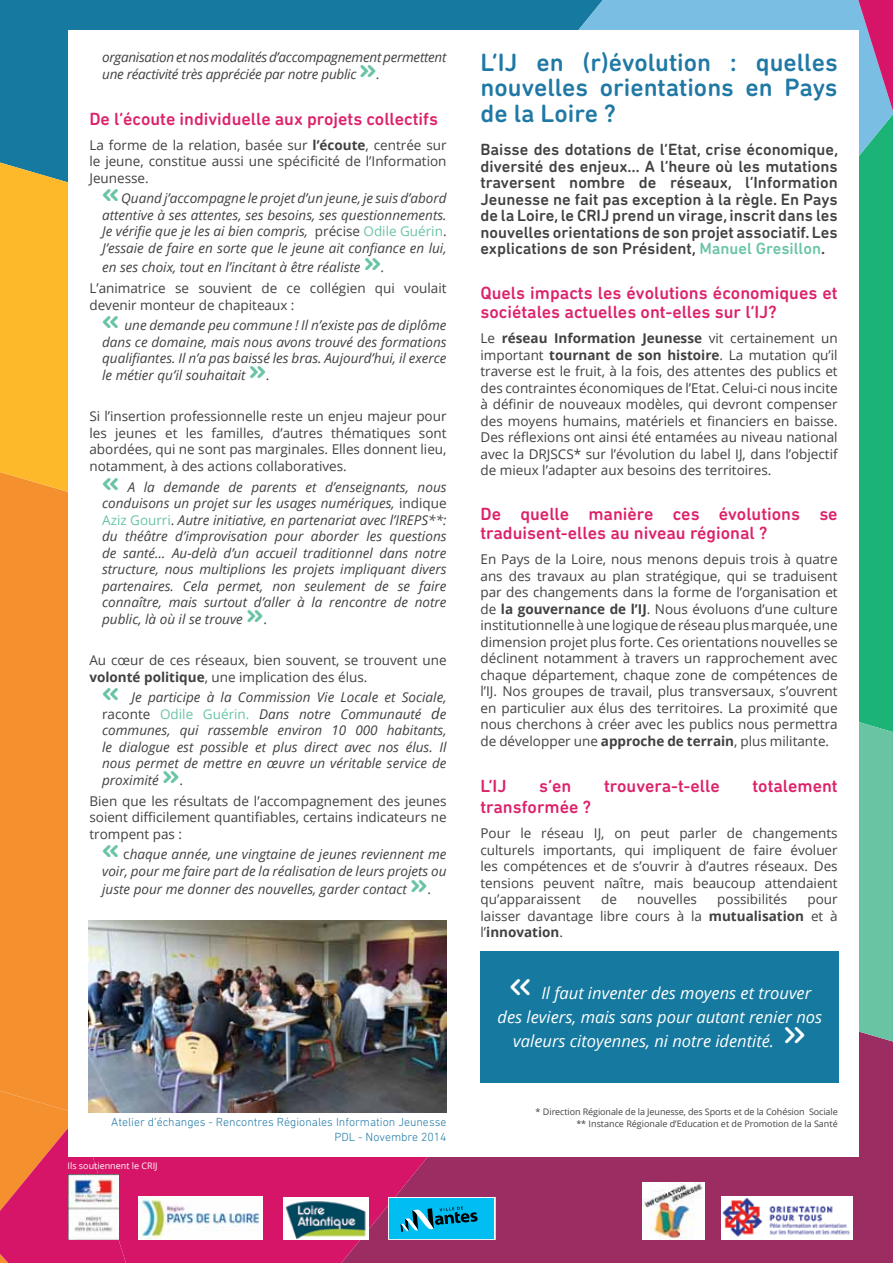
<style>
.page{position:relative;width:893px;height:1263px;background:#fff}
.page>*{position:absolute;margin:0;border:0;box-sizing:border-box;transform-origin:0 0}
.t1{font:45px "DIN Next Rounded LT Pro";color:#fff}
.t2{font:700 30px "DIN Next Rounded LT Pro";color:#69c4a5}
.t3{font:500 25.5px/25.5px "DIN Next Rounded LT Pro";color:#2079a5;text-align:justify}
.t4{font:500 18px/19.5px "DIN Next Rounded LT Pro";color:#dc226b}
.t5{font:500 16.5px/16.5px "DIN Next Rounded LT Pro";color:#414042;text-align:justify}
.t6{font:italic 16.5px "Open Sans";color:#fff}
.t7{font:13.5px/16.5px "Open Sans";color:#414042;text-align:justify}
.t8{font:italic 13.5px/16.5px "Open Sans";color:#414042;text-align:justify}
.t9{font:italic 13.5px/16.5px "Open Sans";letter-spacing:-.02em;color:#414042}
.t10{font:300 12px/14.4px "DIN Next Rounded LT Pro";color:#2079a5;text-align:right}
.t11{font:9px/11.1px "Open Sans";letter-spacing:-.01em;color:#414042;text-align:right}
.t12{font:9px "Open Sans";color:#fff}
.s1{font-weight:700}
.s2{font-style:normal}
.s3{font-style:normal;color:#69c4a5}
.s4{font-size:15px}
.s5{color:#69c4a5}
</style>
<div class="page">
<div style="left:0;top:0;width:380px;height:163px;background:#167aa0"></div>
<div style="left:0;top:614px;width:68px;height:477px;background:#f4902e"></div>
<div style="left:593px;top:1042px;width:300px;height:221px;background:#9c2d63"></div>
<svg style="left:0;top:163px;width:68px;height:451px;background:#f5ab2d"></svg>
<svg style="left:859px;top:614px;width:34px;height:428px;background:#55bd96"></svg>
<svg style="left:380px;top:0;width:513px;height:614px;background:#38ab9e"></svg>
<svg style="left:858px;top:0;width:35px;height:111px;background:#a968a5"></svg>
<svg style="left:126px;top:1157px;width:467px;height:106px;background:#bb2468"></svg>
<svg style="left:0;top:1091px;width:126px;height:172px;background:#e14453"></svg>
<div style="left:68px;top:31px;width:791px;height:1126px;background:#fff"></div>
<div style="left:480px;top:952px;width:359px;height:130px;background:#16799f"></div>
<img style="left:643px;top:1183px;width:61px;height:56px">
<img style="left:721px;top:1197px;width:131px;height:42px">
<img style="left:89px;top:921px;width:357px;height:191px">
<img style="left:284px;top:1197px;width:84px;height:42px">
<img style="left:68px;top:1174px;width:51px;height:65px">
<img style="left:138px;top:1197px;width:125px;height:42px">
<svg style="left:388px;top:1197px;width:107px;height:42px;background:#15afdb"></svg>
<p class="t9" style="left:102px;top:49px;width:346px">organisation et nos modalités d’accompagnement permettent une réactivité très appréciée par notre public</p>
<h2 class="t2" style="left:359px;top:51px;width:18px">»</h2>
<p class="t7" style="left:376px;top:65px;width:5px">.</p>
<h3 class="t4" style="left:89px;top:109px;width:350px">De l’écoute individuelle aux projets collectifs</h3>
<p class="t7" style="left:89px;top:136px;width:359px">La forme de la relation, basée sur <span class="s1">l’écoute</span>, centrée sur le jeune, constitue aussi une spécificité de l’Information Jeunesse.</p>
<h2 class="t2" style="left:102px;top:176px;width:18px">«</h2>
<p class="t8" style="left:102px;top:190px;width:346px;text-indent:19px">Quand j’accompagne le projet d’un jeune, je suis d’abord attentive à ses attentes, ses besoins, ses questionnements.<br>Je vérifie que je les ai bien compris, <span class="s2">précise</span> <span class="s3">Odile Guérin</span><span class="s2">.<br></span>J’essaie de faire en sorte que le jeune ait confiance en lui,</p>
<p class="t8" style="left:102px;top:259px;width:260px">en ses choix, tout en l’incitant à être réaliste</p>
<h2 class="t2" style="left:364px;top:245px;width:18px">»</h2>
<p class="t8" style="left:381px;top:259px;width:5px">.</p>
<p class="t7" style="left:89px;top:280px;width:359px">L’animatrice se souvient de ce collégien qui voulait devenir monteur de chapiteaux :</p>
<h2 class="t2" style="left:102px;top:303px;width:18px">«</h2>
<p class="t8" style="left:102px;top:317px;width:346px;text-indent:22px">une demande peu commune ! Il n’existe pas de diplôme dans ce domaine, mais nous avons trouvé des formations qualifiantes. Il n’a pas baissé les bras. Aujourd’hui, il exerce le métier qu’il souhaitait</p>
<h2 class="t2" style="left:249px;top:352px;width:18px">»</h2>
<p class="t7" style="left:266px;top:366px;width:5px">.</p>
<p class="t7" style="left:89px;top:408px;width:359px">Si l’insertion professionnelle reste un enjeu majeur pour les jeunes et les familles, d’autres thématiques sont abordées, qui ne sont pas marginales. Elles donnent lieu, notamment, à des actions collaboratives.</p>
<h2 class="t2" style="left:102px;top:464px;width:18px">«</h2>
<p class="t8" style="left:102px;top:478px;width:346px;text-indent:26px">A la demande de parents et d’enseignants, nous conduisons un projet sur les usages numériques, <span class="s2">indique </span><span class="s3">Aziz Gourri</span><span class="s2">.</span> Autre initiative, en partenariat avec l’IREPS**: du théâtre d’improvisation pour aborder les questions de santé… Au-delà d’un accueil traditionnel dans notre structure, nous multiplions les projets impliquant divers partenaires. Cela permet, non seulement de se faire connaître, mais surtout d’aller à la rencontre de notre public, là où il se trouve</p>
<h2 class="t2" style="left:246px;top:596px;width:18px">»</h2>
<p class="t7" style="left:263px;top:610px;width:5px">.</p>
<p class="t7" style="left:89px;top:652px;width:359px">Au cœur de ces réseaux, bien souvent, se trouvent une <span class="s1">volonté politique</span>, une implication des élus.</p>
<h2 class="t2" style="left:102px;top:675px;width:18px">«</h2>
<p class="t8" style="left:102px;top:689px;width:346px;text-indent:29px">Je participe à la Commission Vie Locale et Sociale, <span class="s2">raconte</span> <span class="s3">Odile Guérin.</span> Dans notre Communauté <span class="s4">d</span>e communes, qui rassemble environ 10 000 habitants, le dialogue est possible et plus direct avec nos élus. Il nous permet de mettre en œuvre un véritable service de proximité</p>
<h2 class="t2" style="left:162px;top:757px;width:18px">»</h2>
<p class="t7" style="left:89px;top:769px;width:359px;line-height:20.7px;text-indent:90px">.<br>Bien que les résultats de l’accompagnement des jeunes</p>
<p class="t7" style="left:89px;top:809px;width:359px">soient difficilement quantifiables, certains indicateurs ne trompent pas :</p>
<h2 class="t2" style="left:102px;top:832px;width:18px">«</h2>
<p class="t8" style="left:102px;top:846px;width:346px;text-align:right"><span class="s2">c</span>haque année, une vingtaine de jeunes reviennent me voir, pour me faire part de la réalisation de leurs projets ou</p>
<p class="t8" style="left:102px;top:880px;width:306px">juste pour me donner des nouvelles, garder contact</p>
<h2 class="t2" style="left:410px;top:866px;width:18px">»</h2>
<p class="t7" style="left:427px;top:880px;width:5px">.</p>
<p class="t10" style="left:111px;top:1115px;width:337px">Atelier d’échanges - Rencontres Régionales Information Jeunesse<br>PDL - Novembre 2014</p>
<p class="t12" style="left:68px;top:1159px;width:92px">Ils soutiennent le CRIJ</p>
<h3 class="t3" style="left:480px;top:49px;width:359px">L’IJ en (r)évolution : quelles nouvelles orientations en Pays de la Loire ?</h3>
<p class="t5" style="left:480px;top:141px;width:359px">Baisse des dotations de l’Etat, crise économique, diversité des enjeux… A l’heure où les mutations traversent nombre de réseaux, l’Information Jeunesse ne fait pas exception à la règle. En Pays de la Loire, le CRIJ prend un virage, inscrit dans les nouvelles orientations de son projet associatif. Les explications de son Président, <span class="s5">Manuel Gresillon</span>.</p>
<h3 class="t4" style="left:480px;top:283px;width:359px">Quels impacts les évolutions économiques et sociétales actuelles ont-elles sur l’IJ?</h3>
<p class="t7" style="left:480px;top:330px;width:359px">Le <span class="s1">réseau Information Jeunesse</span> vit certainement un important <span class="s1">tournant de son histoire</span>. La mutation qu’il traverse est le fruit, à la fois, des attentes des publics et des contraintes économiques de l’Etat. Celui-ci nous incite à définir de nouveaux modèles, qui devront compenser des moyens humains, matériels et financiers en baisse.<br>Des réflexions ont ainsi été entamées au niveau national avec la DRJSCS* sur l’évolution du label IJ, dans l’objectif de mieux l’adapter aux besoins des territoires.</p>
<h3 class="t4" style="left:480px;top:504px;width:359px">De quelle manière ces évolutions se traduisent-elles au niveau régional ?</h3>
<p class="t7" style="left:480px;top:551px;width:359px">En Pays de la Loire, nous menons depuis trois à quatre ans des travaux au plan stratégique, qui se traduisent par des changements dans la forme de l’organisation et de <span class="s1">la gouvernance de l’IJ</span>. Nous évoluons d’une culture institutionnelle à une logique de réseau plus marquée, une dimension projet plus forte. Ces orientations nouvelles se déclinent notamment à travers un rapprochement avec chaque département, chaque zone de compétences de l’IJ. Nos groupes de travail, plus transversaux, s’ouvrent en particulier aux élus des territoires. La proximité que nous cherchons à créer avec les publics nous permettra de développer une <span class="s1">approche de terrain</span>, plus militante.</p>
<h3 class="t4" style="left:480px;top:776px;width:28px">L’IJ</h3>
<h3 class="t4" style="left:539px;top:776px;width:34px">s’en</h3>
<h3 class="t4" style="left:604px;top:776px;width:117px">trouvera-t-elle</h3>
<h3 class="t4" style="left:752px;top:776px;width:87px">totalement</h3>
<h3 class="t4" style="left:480px;top:797px;width:112px">transformée ?</h3>
<p class="t7" style="left:480px;top:824px;width:359px">Pour le réseau IJ, on peut parler de changements culturels importants, qui impliquent de faire évoluer les compétences et de s’ouvrir à d’autres réseaux. Des tensions peuvent naître, mais beaucoup attendaient qu’apparaissent</p>
<p class="t7" style="left:601px;top:890px;width:17px">de</p>
<p class="t7" style="left:637px;top:890px;width:61px">nouvelles</p>
<p class="t7" style="left:717px;top:890px;width:72px">possibilités</p>
<p class="t7" style="left:480px;top:890px;width:359px;text-indent:327px">pour laisser davantage libre cours à la <span class="s1">mutualisation</span> et à l’<span class="s1">innovation</span>.</p>
<h1 class="t1" style="left:509px;top:958px;width:26px">«</h1>
<p class="t6" style="left:541px;top:982px;width:271px">Il faut inventer des moyens et trouver</p>
<p class="t6" style="left:498px;top:1006px;width:326px">des leviers, mais sans pour autant renier nos</p>
<p class="t6" style="left:513px;top:1030px;width:262px">valeurs citoyennes, ni notre identité.</p>
<h1 class="t1" style="left:783px;top:1006px;width:26px">»</h1>
<p class="t11" style="left:536px;top:1106px;width:304px">* Direction Régionale de la Jeunesse, des Sports et de la Cohésion Sociale ** Instance Régionale d’Education et de Promotion de la Santé</p>
</div>
